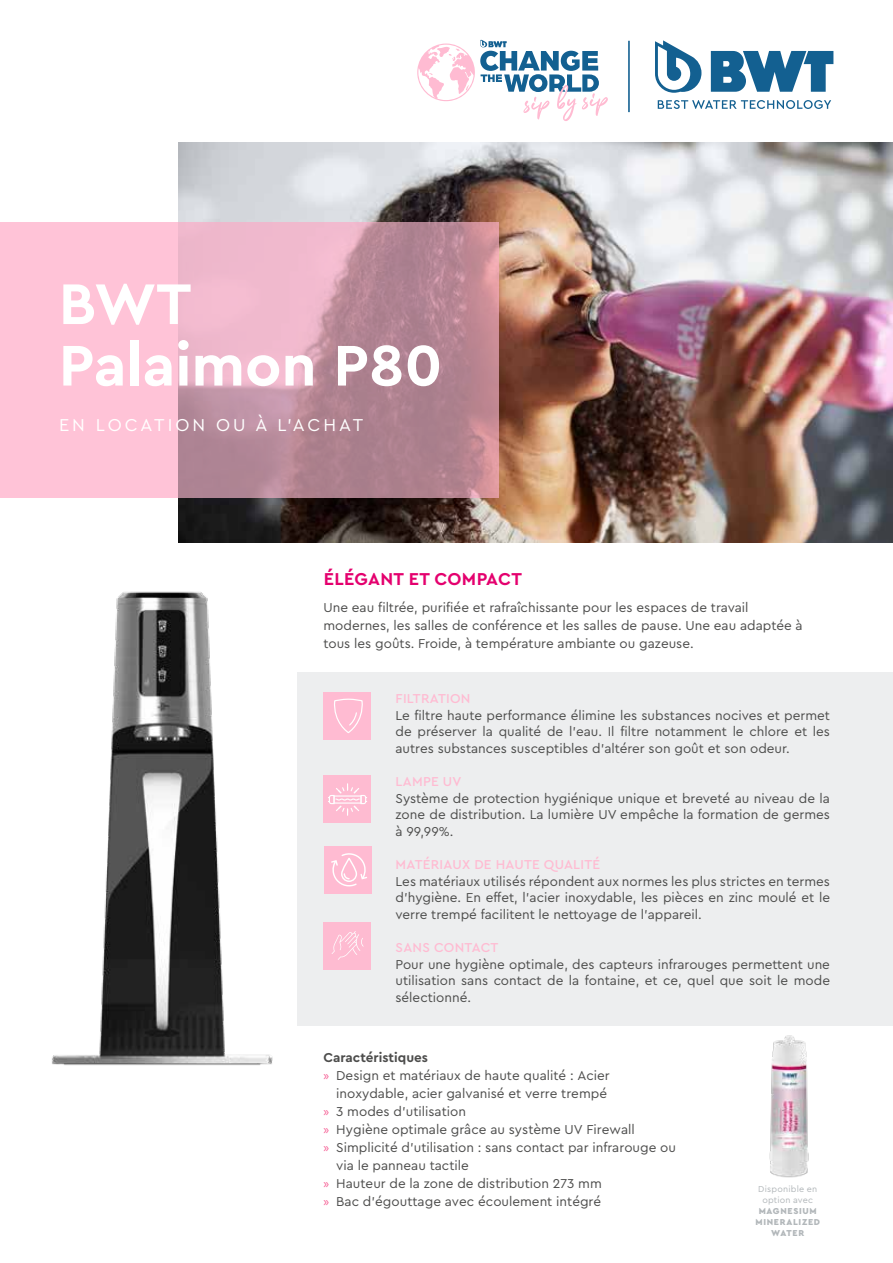
<style>
.page{position:relative;width:893px;height:1263px;background:#fff}
.page>*{position:absolute;margin:0;border:0;box-sizing:border-box;transform-origin:0 0}
.t1{font:700 60px/61.5px "Cera PRO";color:#fff}
.t2{font:18px "Cera PRO";letter-spacing:.17em;color:#fff}
.t3{font:700 18px "Cera PRO";letter-spacing:.02em;color:#e4006e}
.t4{font:13.5px/16.5px "Cera PRO";color:#4d4d4c;text-align:justify}
.t5{font:500 13.5px "Cera PRO";letter-spacing:.02em;color:#ffbbd2}
.t6{font:700 13.5px "Cera PRO";color:#4d4d4c}
.t7{font:900 9px/10.8px "Cera PRO";letter-spacing:.08em;color:#b2b7ba;text-align:center}
.t8{font:9px/10.8px "Cera PRO";letter-spacing:.025em;color:#b2b7ba;text-align:center}
.s1{font-family:"Myriad Pro";color:#f65b92}
</style>
<div class="page">
<div style="left:298px;top:672px;width:595px;height:353px;background:#edeeef"></div>
<img style="left:52px;top:520px;width:284px;height:545px">
<img style="left:179px;top:143px;width:714px;height:399px">
<div style="left:323px;top:692px;width:48px;height:48px;background:#ffbbd2"></div>
<svg style="left:334px;top:698px;width:29px;height:35px"></svg>
<div style="left:323px;top:775px;width:48px;height:48px;background:#febbd1"></div>
<svg style="left:328px;top:783px;width:39px;height:33px"></svg>
<div style="left:324px;top:846px;width:47px;height:48px;background:#ffbbd2"></div>
<svg style="left:331px;top:853px;width:36px;height:34px"></svg>
<div style="left:323px;top:922px;width:48px;height:47px;background:#febbd1"></div>
<svg style="left:332px;top:931px;width:32px;height:29px"></svg>
<svg style="left:417px;top:40px;width:191px;height:81px"></svg>
<svg style="left:658px;top:100px;width:173px;height:9px"></svg>
<svg style="left:711px;top:51px;width:122px;height:41px"></svg>
<svg style="left:655px;top:40px;width:46px;height:53px"></svg>
<hr style="left:628px;top:41px;width:2px;height:71px;background:#136091">
<img style="left:769px;top:1035px;width:40px;height:143px">
<svg style="left:0;top:222px;width:499px;height:276px;background:#daa5b6"></svg>
<h1 class="t1" style="left:59px;top:271px;width:385px">BWT<br>Palaimon P80</h1>
<h2 class="t2" style="left:59px;top:413px;width:306px">EN LOCATION OU À L’ACHAT</h2>
<h2 class="t3" style="left:324px;top:567px;width:200px">ÉLÉGANT ET COMPACT</h2>
<p class="t4" style="left:323px;top:598px;width:481px;line-height:18px;text-align:left">Une eau filtrée, purifiée et rafraîchissante pour les espaces de travail modernes, les salles de conférence et les salles de pause. Une eau adaptée à tous les goûts. Froide, à température ambiante ou gazeuse.</p>
<p class="t5" style="left:396px;top:689px;width:76px">FILTRATION</p>
<p class="t4" style="left:395px;top:706px;width:436px">Le filtre haute performance élimine les substances nocives et permet de préserver la qualité de l’eau. Il filtre notamment le chlore et les autres substances susceptibles d’altérer son goût et son odeur.</p>
<p class="t5" style="left:396px;top:772px;width:67px">LAMPE UV</p>
<p class="t4" style="left:395px;top:789px;width:436px">Système de protection hygiénique unique et breveté au niveau de la zone de distribution. La lumière UV empêche la formation de germes à 99,99%.</p>
<p class="t5" style="left:396px;top:855px;width:206px">MATÉRIAUX DE HAUTE QUALITÉ</p>
<p class="t4" style="left:395px;top:872px;width:436px">Les matériaux utilisés répondent aux normes les plus strictes en termes d’hygiène. En effet, l’acier inoxydable, les pièces en zinc moulé et le verre trempé facilitent le nettoyage de l’appareil.</p>
<p class="t5" style="left:396px;top:938px;width:104px">SANS CONTACT</p>
<p class="t4" style="left:395px;top:955px;width:436px">Pour une hygiène optimale, des capteurs infrarouges permettent une utilisation sans contact de la fontaine, et ce, quel que soit le mode sélectionné.</p>
<p class="t6" style="left:323px;top:1049px;width:106px">Caractéristiques</p>
<p class="t4" style="left:323px;top:1067px;width:288px"><span class="s1">»</span> Design et matériaux de haute qualité : Acier</p>
<p class="t4" style="left:336px;top:1085px;width:272px">inoxydable, acier galvanisé et verre trempé</p>
<p class="t4" style="left:323px;top:1103px;width:144px"><span class="s1">»</span> 3 modes d’utilisation</p>
<p class="t4" style="left:323px;top:1121px;width:313px"><span class="s1">»</span> Hygiène optimale grâce au système UV Firewall</p>
<p class="t4" style="left:323px;top:1139px;width:354px"><span class="s1">»</span> Simplicité d’utilisation : sans contact par infrarouge ou</p>
<p class="t4" style="left:336px;top:1157px;width:134px">via le panneau tactile</p>
<p class="t4" style="left:323px;top:1175px;width:280px"><span class="s1">»</span> Hauteur de la zone de distribution 273 mm</p>
<p class="t4" style="left:323px;top:1193px;width:279px"><span class="s1">»</span> Bac d’égouttage avec écoulement intégré</p>
<p class="t8" style="left:758px;top:1183px;width:61px">Disponible en option avec</p>
<p class="t7" style="left:755px;top:1205px;width:66px">MAGNESIUM<br>MINERALIZED<br>WATER</p>
</div>
